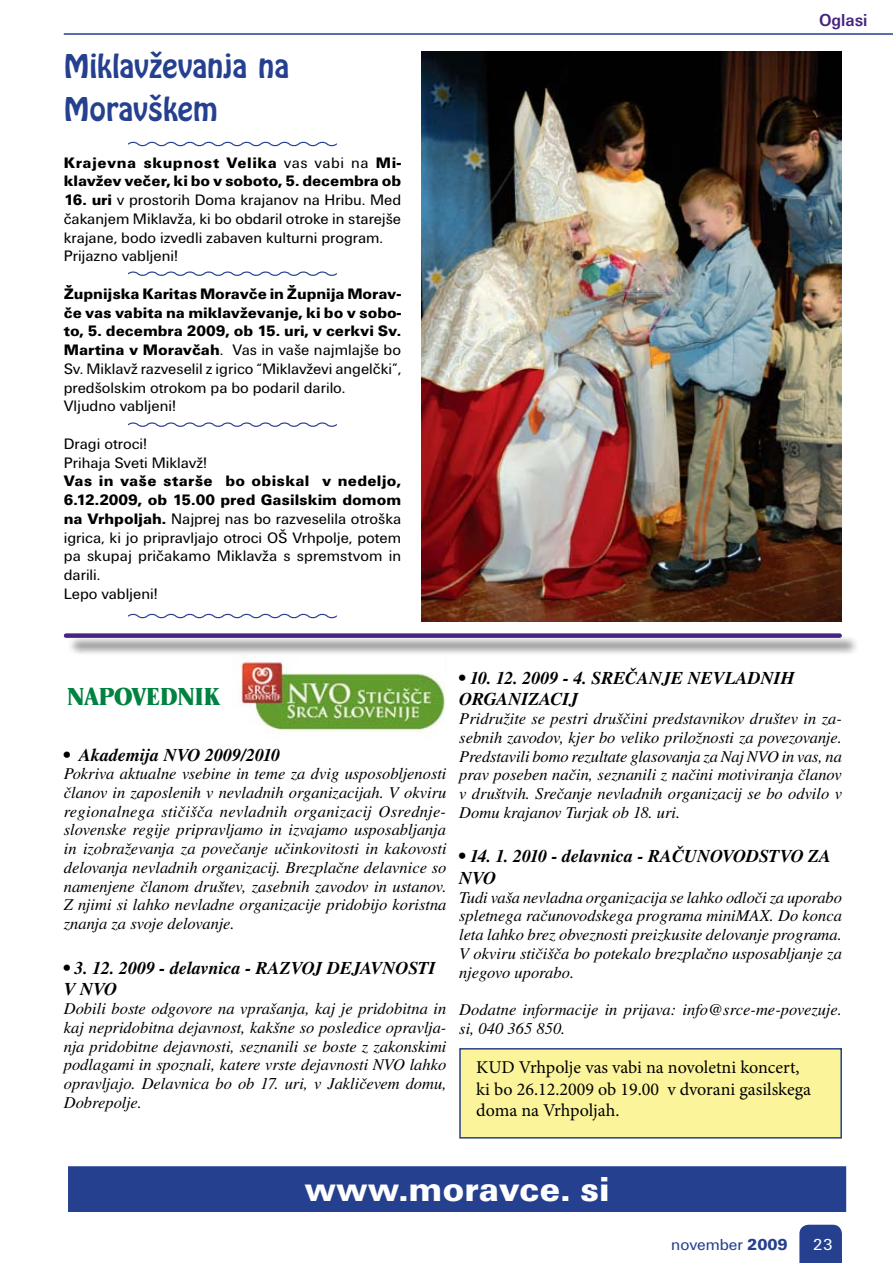
<style>
.page{position:relative;width:893px;height:1263px;background:#fff}
.page>*{position:absolute;margin:0;border:0;box-sizing:border-box;transform-origin:0 0}
.t1{font:36px/43.2px "Hobo DEE";color:#25408f}
.t2{font:36px "Unitus TEE Blac";color:#fff}
.t3{font:700 25.5px "Nimbus Rom DEE Extr";color:#008240;scale:.9 1}
.t4{font:italic 500 18px/21.6px "Nimbus Rom No 9 LEE";color:#000}
.t5{font:18px/21.6px "Minion Pro";color:#000}
.t6{font:700 18px "Unitus TEE";color:#442580;scale:.95 1}
.t7{font:italic 16.5px/18.8px "Nimbus Rom No 9 LEE";color:#000;text-align:justify}
.t8{font:16.5px "Unitus TEE";color:#25408f}
.t9{font:16.5px "Unitus TEE";color:#fff}
.t10{font:15.75px/18.8px "Unitus TEE";color:#000}
.t11{font:15.75px/18.8px "Unitus TEE Blac";color:#000}
.s1{font-family:"Unitus TEE"}
.s2{font-family:"Unitus TEE Blac"}
</style>
<div class="page">
<div style="left:459px;top:1048px;width:383px;height:90px;background:#fbf49b;border:2px solid #25408f"></div>
<img style="left:238px;top:657px;width:208px;height:76px">
<img style="left:422px;top:51px;width:420px;height:571px">
<svg style="left:127px;top:271px;width:210px;height:5px"></svg>
<svg style="left:127px;top:422px;width:210px;height:5px"></svg>
<svg style="left:128px;top:613px;width:209px;height:6px"></svg>
<svg style="left:128px;top:141px;width:209px;height:6px"></svg>
<div style="left:66px;top:636px;width:793px;height:21px;background:#000;opacity:.75"></div>
<div style="left:66px;top:633px;width:774px;height:5px;background:#442580"></div>
<div style="left:69px;top:1167px;width:776px;height:44px;background:#25408f"></div>
<div style="left:68px;top:1166px;width:778px;height:46px;border:2px solid #25408f"></div>
<div style="left:799px;top:1225px;width:43px;height:38px;background:#25408f"></div>
<hr style="left:64px;top:33px;width:829px;height:2px;background:#25408f">
<h1 class="t1" style="left:64px;top:45px;width:227px">Miklavževanja na<br>Moravškem</h1>
<p class="t11" style="left:64px;top:153px;width:339px">Krajevna skupnost Velika <span class="s1">vas vabi na</span> Mi&shy;klavžev večer, ki bo v soboto, 5. decembra ob</p>
<p class="t10" style="left:64px;top:191px;width:339px"><span class="s2">16. uri</span> v prostorih Doma krajanov na Hribu. Med čakanjem Miklavža, ki bo obdaril otroke in starejše krajane, bodo izvedli zabaven kulturni program.<br>Prijazno vabljeni!</p>
<p class="t11" style="left:64px;top:284px;width:339px;text-align:justify">Župnijska Karitas Moravče in Župnija Morav&shy;če vas vabita na miklavževanje, ki bo v sobo&shy;to, 5. decembra 2009, ob 15. uri, v cerkvi Sv.</p>
<p class="t10" style="left:64px;top:341px;width:339px"><span class="s2">Martina v Moravčah</span>. Vas in vaše najmlajše bo Sv. Miklavž razveselil z igrico “Miklavževi angelčki”, predšolskim otrokom pa bo podaril darilo.<br>Vljudno vabljeni!</p>
<p class="t10" style="left:64px;top:434px;width:145px">Dragi otroci!<br>Prihaja Sveti Miklavž!</p>
<p class="t11" style="left:64px;top:472px;width:339px">Vas in vaše starše bo obiskal v nedeljo,<br>6.12.2009, ob 15.00 pred Gasilskim domom</p>
<p class="t10" style="left:64px;top:509px;width:339px"><span class="s2">na Vrhpoljah.</span> Najprej nas bo razveselila otroška igrica, ki jo pripravljajo otroci OŠ Vrhpolje, potem pa skupaj pričakamo Miklavža s spremstvom in darili.<br>Lepo vabljeni!</p>
<p class="t6" style="left:819px;top:10px;width:53px">Oglasi</p>
<h2 class="t3" style="left:67px;top:682px;width:171px">NAPOVEDNIK</h2>
<p class="t4" style="left:64px;top:744px;width:218px">• Akademija NVO 2009/2010</p>
<p class="t7" style="left:64px;top:764px;width:385px">Pokriva aktualne vsebine in teme za dvig usposobljenosti članov in zaposlenih v nevladnih organizacijah. V okviru regionalnega stičišča nevladnih organizacij Osrednje&shy;slovenske regije pripravljamo in izvajamo usposabljanja in izobraževanja za povečanje učinkovitosti in kakovosti delovanja nevladnih organizacij. Brezplačne delavnice so namenjene članom društev, zasebnih zavodov in ustanov.<br>Z njimi si lahko nevladne organizacije pridobijo koristna znanja za svoje delovanje.</p>
<p class="t4" style="left:64px;top:957px;width:374px">• 3. 12. 2009 - delavnica - RAZVOJ DEJAVNOSTI<br>V NVO</p>
<p class="t7" style="left:64px;top:999px;width:384px">Dobili boste odgovore na vprašanja, kaj je pridobitna in kaj nepridobitna dejavnost, kakšne so posledice opravlja&shy;nja pridobitne dejavnosti, seznanili se boste z zakonskimi podlagami in spoznali, katere vrste dejavnosti NVO lahko opravljajo. Delavnica bo ob 17. uri, v Jakličevem domu, Dobrepolje.</p>
<p class="t4" style="left:459px;top:667px;width:337px">• 10. 12. 2009 - 4. SREČANJE NEVLADNIH<br>ORGANIZACIJ</p>
<p class="t7" style="left:459px;top:709px;width:384px">Pridružite se pestri druščini predstavnikov društev in za&shy;sebnih zavodov, kjer bo veliko priložnosti za povezovanje.<br>Predstavili bomo rezultate glasovanja za Naj NVO in vas, na prav poseben način, seznanili z načini motiviranja članov v društvih. Srečanje nevladnih organizacij se bo odvilo v Domu krajanov Turjak ob 18. uri.</p>
<p class="t4" style="left:459px;top:846px;width:373px">• 14. 1. 2010 - delavnica - RAČUNOVODSTVO ZA<br>NVO</p>
<p class="t7" style="left:459px;top:888px;width:384px">Tudi vaša nevladna organizacija se lahko odloči za uporabo spletnega računovodskega programa miniMAX. Do konca leta lahko brez obveznosti preizkusite delovanje programa.<br>V okviru stičišča bo potekalo brezplačno usposabljanje za njegovo uporabo.</p>
<p class="t7" style="left:459px;top:1000px;width:384px">Dodatne informacije in prijava: info@srce-me-povezuje. si, 040 365 850.</p>
<p class="t5" style="left:476px;top:1056px;width:336px">KUD Vrhpolje vas vabi na novoletni koncert, ki bo 26.12.2009 ob 19.00 v dvorani gasilskega doma na Vrhpoljah.</p>
<h1 class="t2" style="left:305px;top:1168px;width:307px">www.moravce. si</h1>
<p class="t8" style="left:671px;top:1235px;width:118px">november <span class="s2">2009</span></p>
<p class="t9" style="left:813px;top:1235px;width:22px">23</p>
</div>
